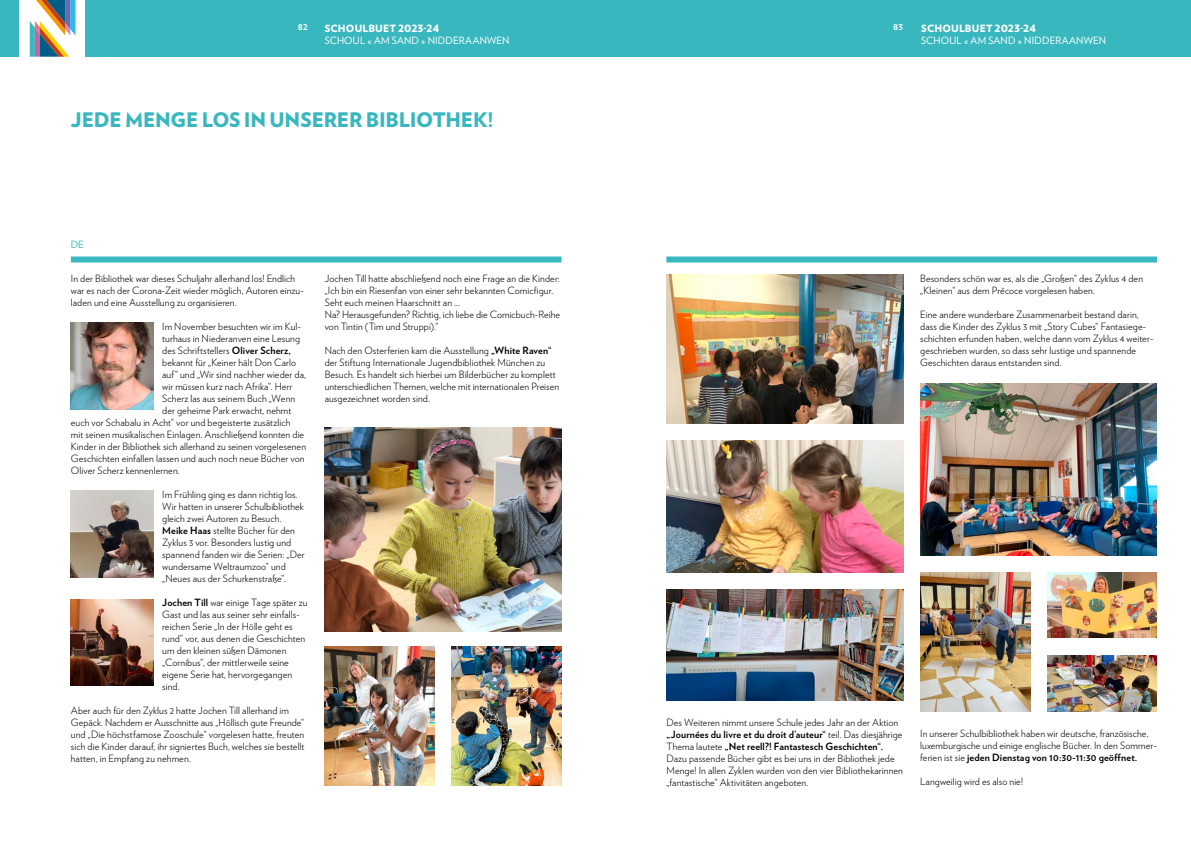
<style>
.page{position:relative;width:1191px;height:842px;background:#fff}
.page>*{position:absolute;margin:0;border:0;box-sizing:border-box;transform-origin:0 0}
.t1{font:900 20px "Verlag";letter-spacing:-.01em;color:#38b8be}
.t2{font:300 10px/12px "Verlag";letter-spacing:.01em;color:#000}
.t3{font:10px "Verlag";letter-spacing:.02em;color:#fff}
.t4{font:900 10px "Verlag";letter-spacing:.015em;color:#fff}
.t5{font:700 10px "Verlag";color:#fff}
.t6{font:10px "Verlag";color:#38b8be}
.s1{font-weight:700}
</style>
<div class="page">
<svg style="left:29px;top:0;width:46px;height:57px"></svg>
<div style="left:0;top:0;width:19px;height:57px;background:#38b8be"></div>
<div style="left:85px;top:0;width:1106px;height:57px;background:#38b8be"></div>
<div style="left:71px;top:256px;width:490px;height:6px;background:#38b8be"></div>
<div style="left:666px;top:256px;width:491px;height:6px;background:#38b8be"></div>
<img style="left:71px;top:323px;width:83px;height:87px">
<img style="left:71px;top:490px;width:83px;height:87px">
<img style="left:71px;top:599px;width:83px;height:87px">
<img style="left:325px;top:427px;width:236px;height:204px">
<img style="left:325px;top:646px;width:109px;height:139px">
<img style="left:451px;top:646px;width:110px;height:139px">
<img style="left:666px;top:274px;width:237px;height:149px">
<img style="left:666px;top:440px;width:237px;height:132px">
<img style="left:666px;top:589px;width:237px;height:112px">
<img style="left:920px;top:573px;width:110px;height:139px">
<img style="left:1047px;top:573px;width:110px;height:65px">
<img style="left:1047px;top:655px;width:110px;height:57px">
<img style="left:920px;top:383px;width:237px;height:173px">
<p class="t5" style="left:298px;top:18px;width:11px">82</p>
<p class="t5" style="left:893px;top:18px;width:11px">83</p>
<p class="t4" style="left:325px;top:20px;width:116px">SCHOULBUET 2023-24</p>
<p class="t3" style="left:325px;top:33px;width:186px">SCHOUL « AM SAND » NIDDERAANWEN</p>
<p class="t4" style="left:921px;top:20px;width:116px">SCHOULBUET 2023-24</p>
<p class="t3" style="left:921px;top:33px;width:186px">SCHOUL « AM SAND » NIDDERAANWEN</p>
<h1 class="t1" style="left:71px;top:103px;width:424px">JEDE MENGE LOS IN UNSERER BIBLIOTHEK!</h1>
<p class="t6" style="left:71px;top:236px;width:15px">DE</p>
<p class="t2" style="left:71px;top:272px;width:234px">In der Bibliothek war dieses Schuljahr allerhand los! Endlich war es nach der Corona-Zeit wieder möglich, Autoren einzu&shy;laden und eine Ausstellung zu organisieren.</p>
<p class="t2" style="left:162px;top:320px;width:140px">Im November besuchten wir im Kul-</p>
<p class="t2" style="left:162px;top:332px;width:139px">turhaus in Niederanven eine Lesung</p>
<p class="t2" style="left:162px;top:344px;width:130px">des Schriftstellers <span class="s1">Oliver Scherz,</span></p>
<p class="t2" style="left:162px;top:356px;width:135px">bekannt für „Keiner hält Don Carlo</p>
<p class="t2" style="left:162px;top:368px;width:145px">auf“ und „Wir sind nachher wieder da,</p>
<p class="t2" style="left:162px;top:380px;width:132px">wir müssen kurz nach Afrika“. Herr</p>
<p class="t2" style="left:162px;top:392px;width:135px">Scherz las aus seinem Buch „Wenn</p>
<p class="t2" style="left:162px;top:404px;width:131px">der geheime Park erwacht, nehmt</p>
<p class="t2" style="left:71px;top:416px;width:221px">euch vor Schabalu in Acht“ vor und begeisterte zusätzlich</p>
<p class="t2" style="left:71px;top:428px;width:235px">mit seinen musikalischen Einlagen. Anschließend konnten die</p>
<p class="t2" style="left:71px;top:440px;width:237px">Kinder in der Bibliothek sich allerhand zu seinen vorgelesenen</p>
<p class="t2" style="left:71px;top:452px;width:235px">Geschichten einfallen lassen und auch noch neue Bücher von</p>
<p class="t2" style="left:71px;top:464px;width:110px">Oliver Scherz kennenlernen.</p>
<p class="t2" style="left:162px;top:488px;width:144px">Im Frühling ging es dann richtig los.<br>Wir hatten in unserer Schulbibliothek gleich zwei Autoren zu Besuch.<br><span class="s1">Meike Haas</span> stellte Bücher für den Zyklus 3 vor. Besonders lustig und spannend fanden wir die Serien: „Der wundersame Weltraumzoo“ und „Neues aus der Schurkenstraße“.</p>
<p class="t2" style="left:162px;top:596px;width:147px"><span class="s1">Jochen Till</span> war einige Tage später zu<br>Gast und las aus seiner sehr einfalls&shy;reichen Serie „In der Hölle geht es rund“ vor, aus denen die Geschichten um den kleinen süßen Dämonen „Cornibus“, der mittlerweile seine eigene Serie hat, hervorgegangen sind.</p>
<p class="t2" style="left:71px;top:704px;width:235px">Aber auch für den Zyklus 2 hatte Jochen Till allerhand im Gepäck. Nachdem er Ausschnitte aus „Höllisch gute Freunde“ und „Die höchstfamose Zooschule“ vorgelesen hatte, freuten sich die Kinder darauf, ihr signiertes Buch, welches sie bestellt hatten, in Empfang zu nehmen.</p>
<p class="t2" style="left:325px;top:272px;width:237px">Jochen Till hatte abschließend noch eine Frage an die Kinder: „Ich bin ein Riesenfan von einer sehr bekannten Comicfigur.<br>Seht euch meinen Haarschnitt an …<br>Na? Herausgefunden? Richtig, ich liebe die Comicbuch-Reihe von Tintin (Tim und Struppi).“</p>
<p class="t2" style="left:325px;top:344px;width:236px">Nach den Osterferien kam die Ausstellung <span class="s1">„White Raven“ </span>der Stiftung Internationale Jugendbibliothek München zu Besuch. Es handelt sich hierbei um Bilderbücher zu komplett unterschiedlichen Themen, welche mit internationalen Preisen ausgezeichnet worden sind.</p>
<p class="t2" style="left:920px;top:272px;width:224px">Besonders schön war es, als die „Großen“ des Zyklus 4 den „Kleinen“ aus dem Précoce vorgelesen haben.</p>
<p class="t2" style="left:920px;top:308px;width:235px">Eine andere wunderbare Zusammenarbeit bestand darin, dass die Kinder des Zyklus 3 mit „Story Cubes“ Fantasiege&shy;schichten erfunden haben, welche dann vom Zyklus 4 weiter&shy;geschrieben wurden, so dass sehr lustige und spannende Geschichten daraus entstanden sind.</p>
<p class="t2" style="left:666px;top:715px;width:238px">Des Weiteren nimmt unsere Schule jedes Jahr an der Aktion <span class="s1">„Journées du livre et du droit d’auteur“</span> teil. Das diesjährige Thema lautete <span class="s1">„Net reell?! Fantastesch Geschichten“.<br></span>Dazu passende Bücher gibt es bei uns in der Bibliothek jede Menge! In allen Zyklen wurden von den vier Bibliothekarinnen „fantastische“ Aktivitäten angeboten.</p>
<p class="t2" style="left:920px;top:727px;width:237px">In unserer Schulbibliothek haben wir deutsche, französische, luxemburgische und einige englische Bücher. In den Sommer&shy;ferien ist sie <span class="s1">jeden Dienstag von 10:30-11:30 geöffnet.</span></p>
<p class="t2" style="left:920px;top:775px;width:104px">Langweilig wird es also nie!</p>
</div>
